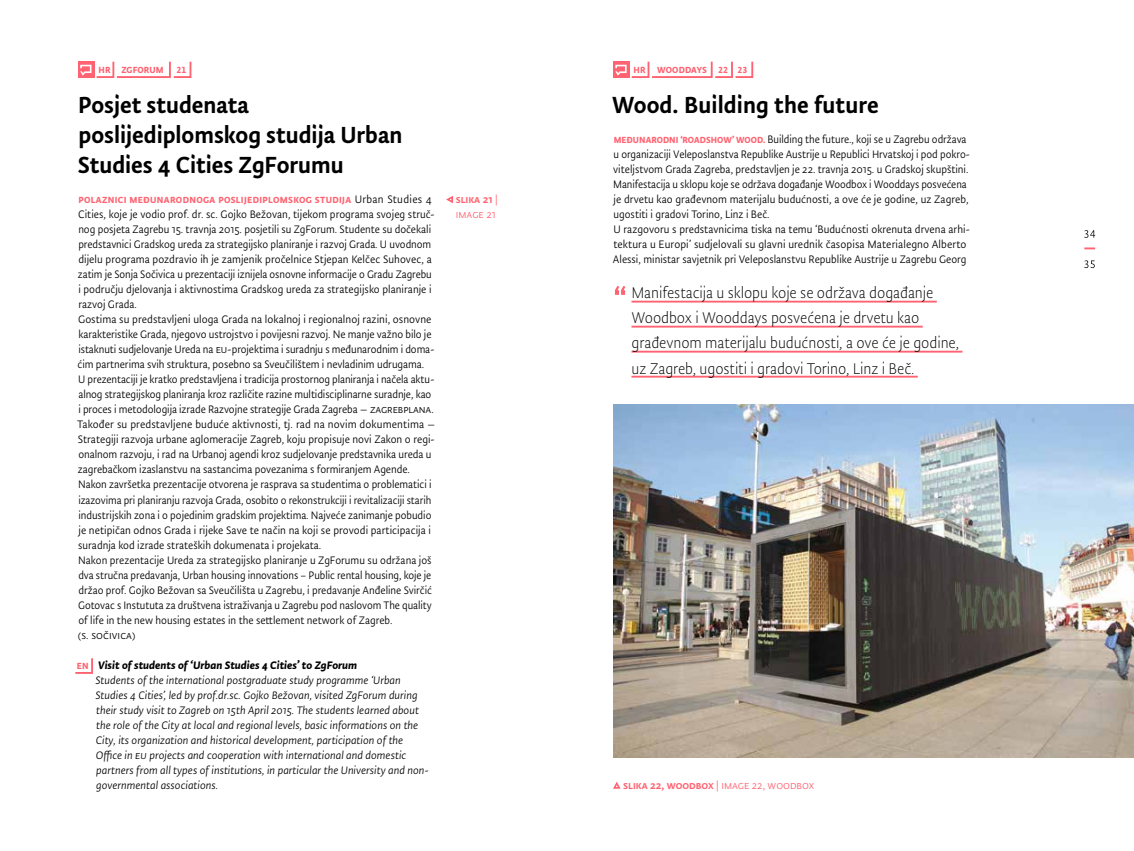
<style>
.page{position:relative;width:1134px;height:851px;background:#fff}
.page>*{position:absolute;margin:0;border:0;box-sizing:border-box;transform-origin:0 0}
.t1{font:500 26.25px/30px "Tempera";color:#000}
.t2{font:300 17.5px/25px "Tempera";letter-spacing:-.005em;color:#000}
.t3{font:12.25px/15px "Tempera";letter-spacing:-.005em;color:#000}
.t4{font:italic 12.25px/15px "Tempera";color:#000}
.t5{font:12.25px "Tempera Bld Ita";color:#000}
.t6{font:12.25px/15px "Tempera";color:#ff6371}
.t7{font:10px "Tempera Bld";letter-spacing:.035em;color:#ff6371}
.s1{font-family:"Tempera";font-size:12.25px;color:#000}
.s2{font-weight:500}
.s3{font-family:"Tempera Bld";font-size:10px;color:#ff6371}
</style>
<div class="page">
<svg style="left:1084px;top:247px;width:11px;height:2px"></svg>
<svg style="left:1084px;top:260px;width:11px;height:8px"></svg>
<svg style="left:446px;top:196px;width:7px;height:8px"></svg>
<svg style="left:75px;top:658px;width:18px;height:16px"></svg>
<div style="left:78px;top:62px;width:16px;height:16px;background:#ff6371"></div>
<svg style="left:80px;top:61px;width:112px;height:17px"></svg>
<svg style="left:613px;top:782px;width:8px;height:7px"></svg>
<img style="left:613px;top:404px;width:521px;height:353px">
<div style="left:613px;top:62px;width:16px;height:16px;background:#ff6371"></div>
<svg style="left:615px;top:61px;width:139px;height:17px"></svg>
<hr style="left:631px;top:300px;width:306px;height:2px;background:#ff6371">
<hr style="left:631px;top:325px;width:292px;height:2px;background:#ff6371">
<hr style="left:631px;top:350px;width:331px;height:2px;background:#ff6371">
<hr style="left:631px;top:375px;width:287px;height:2px;background:#ff6371">
<svg style="left:615px;top:286px;width:10px;height:9px"></svg>
<svg style="left:1084px;top:230px;width:11px;height:8px"></svg>
<p class="t7" style="left:98px;top:64px;width:30px">HR ZGFORUM</p>
<p class="t7" style="left:176px;top:64px;width:12px">21</p>
<h1 class="t1" style="left:78px;top:90px;width:326px">Posjet studenata poslijediplomskog studija Urban<br>Studies 4 Cities ZgForumu</h1>
<p class="t7" style="left:78px;top:194px;width:355px">POLAZNICI MEĐUNARODNOGA POSLIJEDIPLOMSKOG STUDIJA <span class="s1">Urban Studies 4</span></p>
<p class="t3" style="left:77px;top:207px;width:360px">Cities, koje je vodio prof. dr. sc. Gojko Bežovan, tijekom programa svojeg struč&shy;nog posjeta Zagrebu 15. travnja 2015. posjetili su ZgForum. Studente su dočekali predstavnici Gradskog ureda za strategijsko planiranje i razvoj Grada. U uvodnom dijelu programa pozdravio ih je zamjenik pročelnice Stjepan Kelčec Suhovec, a zatim je Sonja Sočivica u prezentaciji iznijela osnovne informacije o Gradu Zagrebu i području djelovanja i aktivnostima Gradskog ureda za strategijsko planiranje i razvoj Grada.<br>Gostima su predstavljeni uloga Grada na lokalnoj i regionalnoj razini, osnovne karakteristike Grada, njegovo ustrojstvo i povijesni razvoj. Ne manje važno bilo je istaknuti sudjelovanje Ureda na EU-projektima i suradnju s međunarodnim i doma&shy;ćim partnerima svih struktura, posebno sa Sveučilištem i nevladinim udrugama.<br>U prezentaciji je kratko predstavljena i tradicija prostornog planiranja i načela aktu&shy;alnog strategijskog planiranja kroz različite razine multidisciplinarne suradnje, kao i proces i metodologija izrade Razvojne strategije Grada Zagreba – ZAGREBPLANA.<br>Također su predstavljene buduće aktivnosti, tj. rad na novim dokumentima – Strategiji razvoja urbane aglomeracije Zagreb, koju propisuje novi Zakon o regi&shy;onalnom razvoju, i rad na Urbanoj agendi kroz sudjelovanje predstavnika ureda u zagrebačkom izaslanstvu na sastancima povezanima s formiranjem Agende.<br>Nakon završetka prezentacije otvorena je rasprava sa studentima o problematici i izazovima pri planiranju razvoja Grada, osobito o rekonstrukciji i revitalizaciji starih industrijskih zona i o pojedinim gradskim projektima. Najveće zanimanje pobudio je netipičan odnos Grada i rijeke Save te način na koji se provodi participacija i suradnja kod izrade strateških dokumenata i projekata.<br>Nakon prezentacije Ureda za strategijsko planiranje u ZgForumu su održana još dva stručna predavanja, Urban housing innovations − Public rental housing, koje je držao prof. Gojko Bežovan sa Sveučilišta u Zagrebu, i predavanje Anđeline Svirčić Gotovac s Instututa za društvena istraživanja u Zagrebu pod naslovom The quality of life in the new housing estates in the settlement network of Zagreb.<br>(s. sočivica)</p>
<p class="t5" style="left:98px;top:657px;width:261px">Visit of students of ‘Urban Studies 4 Cities’ to ZgForum</p>
<p class="t4" style="left:96px;top:672px;width:335px">Students of the international postgraduate study programme ‘Urban Studies 4 Cities’, led by prof.dr.sc. Gojko Bežovan, visited ZgForum during their study visit to Zagreb on 15th April 2015. The students learned about the role of the City at local and regional levels, basic informations on the City, its organization and historical development, participation of the Office in EU projects and cooperation with international and domestic partners from all types of institutions, in particular the University and non&shy;governmental associations.</p>
<p class="t7" style="left:77px;top:659px;width:13px">EN</p>
<p class="t6" style="left:456px;top:192px;width:43px"><span class="s2">slika 21</span> | image 21</p>
<p class="t7" style="left:634px;top:64px;width:32px">HR WOODDA</p>
<p class="t7" style="left:697px;top:64px;width:52px">YS 22 23</p>
<h1 class="t1" style="left:612px;top:90px;width:268px">Wood. Building the future</h1>
<p class="t3" style="left:613px;top:132px;width:359px"><span class="s3">MEĐUNARODN I ‘ROADSHOW’ WOOD.</span> Building the future., koji se u Zagrebu održava u organizaciji Veleposlanstva Republike Austrije u Republici Hrvatskoj i pod pokro&shy;viteljstvom Grada Zagreba, predstavljen je 22. travnja 2015. u Gradskoj skupštini.<br>Manifestacija u sklopu koje se održava događanje Woodbox i Wooddays posvećena je drvetu kao građevnom materijalu budućnosti, a ove će je godine, uz Zagreb, ugostiti i gradovi Torino, Linz i Beč.<br>U razgovoru s predstavnicima tiska na temu ‘Budućnosti okrenuta drvena arhi&shy;tektura u Europi’ sudjelovali su glavni urednik časopisa Materialegno Alberto Alessi, ministar savjetnik pri Veleposlanstvu Republike Austrije u Zagrebu Georg</p>
<h2 class="t2" style="left:631px;top:280px;width:329px">Manifestacija u sklopu koje se održava događanje Woodbox i Wooddays posvećena je drvetu kao građevnom materijalu budućnosti, a ove će je godine, uz Zagreb, ugostiti i gradovi Torino, Linz i Beč.</h2>
<p class="t6" style="left:623px;top:777px;width:192px"><span class="s2">slika 22, woodbox</span> | image 22, woodbox</p>
</div>
